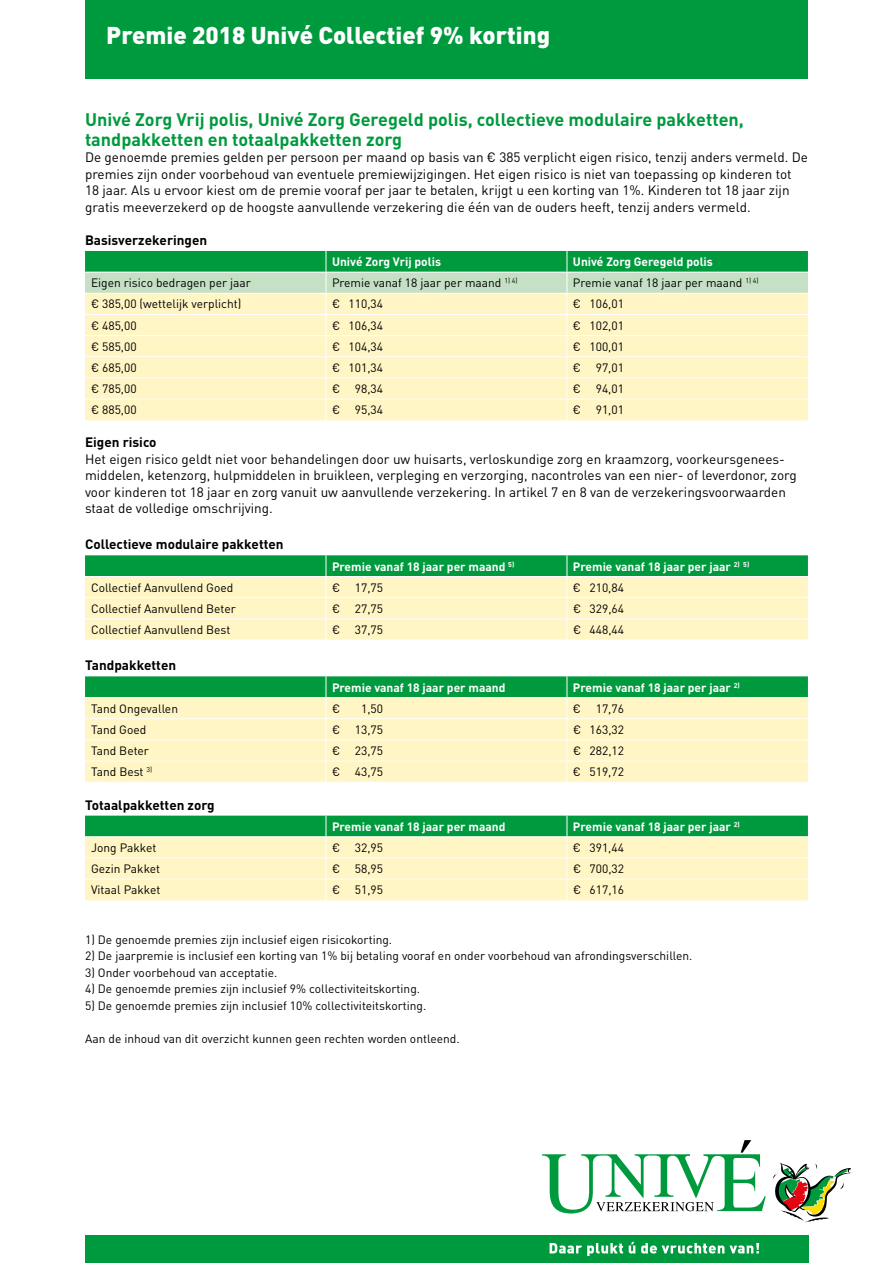
<style>
.page{position:relative;width:893px;height:1263px;background:#fff}
.page>*{position:absolute;margin:0;border:0;box-sizing:border-box;transform-origin:0 0}
.t1{font:900 24px "DIN Pro";color:#fff}
.t2{font:700 18px/19.5px "DIN Pro";color:#009a3e}
.t3{font:13.5px/16.5px "DIN Pro";color:#000}
.t4{font:700 13.5px "DIN Pro";color:#000}
.t5{font:12px "DIN Pro";color:#000}
.t6{font:700 12px "DIN Pro";color:#fff}
</style>
<div class="page">
<div style="left:85px;top:0;width:723px;height:78px;background:#009a3e"></div>
<svg style="left:542px;top:1140px;width:224px;height:73px"></svg>
<svg style="left:773px;top:1162px;width:78px;height:61px"></svg>
<div style="left:85px;top:1235px;width:723px;height:28px;background:#009a3e"></div>
<svg style="left:550px;top:1243px;width:73px;height:13px"></svg>
<svg style="left:629px;top:1242px;width:6px;height:11px"></svg>
<svg style="left:641px;top:1243px;width:118px;height:10px"></svg>
<svg style="left:85px;top:251px;width:723px;height:169px;background:#d8e7b6"></svg>
<svg style="left:85px;top:555px;width:723px;height:85px;background:#c1dfa6"></svg>
<svg style="left:85px;top:676px;width:723px;height:106px;background:#cde3ad"></svg>
<svg style="left:85px;top:816px;width:723px;height:84px;background:#c1dfa6"></svg>
<h1 class="t1" style="left:106px;top:19px;width:445px">Premie 2018 Univé Collectief 9% korting</h1>
<h2 class="t2" style="left:85px;top:109px;width:660px">Univé Zorg Vrij polis, Univé Zorg Geregeld polis, collectieve modulaire pakketten, tandpakketten en totaalpakketten zorg</h2>
<p class="t3" style="left:85px;top:149px;width:724px">De genoemde premies gelden per persoon per maand op basis van € 385 verplicht eigen risico, tenzij anders vermeld. De premies zijn onder voorbehoud van eventuele premiewijzigingen. Het eigen risico is niet van toepassing op kinderen tot 18 jaar. Als u ervoor kiest om de premie vooraf per jaar te betalen, krijgt u een korting van 1%. Kinderen tot 18 jaar zijn gratis meeverzekerd op de hoogste aanvullende verzekering die één van de ouders heeft, tenzij anders vermeld.</p>
<p class="t4" style="left:85px;top:231px;width:124px">Basisverzekeringen</p>
<p class="t6" style="left:332px;top:254px;width:110px">Univé Zorg Vrij polis</p>
<p class="t6" style="left:573px;top:254px;width:141px">Univé Zorg Geregeld polis</p>
<p class="t5" style="left:91px;top:275px;width:161px">Eigen risico bedragen per jaar</p>
<p class="t5" style="left:332px;top:275px;width:187px">Premie vanaf 18 jaar per maand <sup>1)</sup> <sup>4)</sup></p>
<p class="t5" style="left:573px;top:275px;width:187px">Premie vanaf 18 jaar per maand <sup>1)</sup> <sup>4)</sup></p>
<p class="t5" style="left:91px;top:296px;width:152px">€ 385,00 (wettelijk verplicht)</p>
<p class="t5" style="left:332px;top:296px;width:53px">€ 110,34</p>
<p class="t5" style="left:573px;top:296px;width:53px">€ 106,01</p>
<p class="t5" style="left:91px;top:317px;width:47px">€ 485,00</p>
<p class="t5" style="left:332px;top:317px;width:53px">€ 106,34</p>
<p class="t5" style="left:573px;top:317px;width:53px">€ 102,01</p>
<p class="t5" style="left:91px;top:338px;width:47px">€ 585,00</p>
<p class="t5" style="left:332px;top:338px;width:53px">€ 104,34</p>
<p class="t5" style="left:573px;top:338px;width:53px">€ 100,01</p>
<p class="t5" style="left:91px;top:359px;width:47px">€ 685,00</p>
<p class="t5" style="left:332px;top:359px;width:53px">€ 101,34</p>
<p class="t5" style="left:573px;top:359px;width:53px">€ 97,01</p>
<p class="t5" style="left:91px;top:381px;width:47px">€ 785,00</p>
<p class="t5" style="left:332px;top:381px;width:53px">€ 98,34</p>
<p class="t5" style="left:573px;top:381px;width:53px">€ 94,01</p>
<p class="t5" style="left:91px;top:402px;width:47px">€ 885,00</p>
<p class="t5" style="left:332px;top:402px;width:53px">€ 95,34</p>
<p class="t5" style="left:573px;top:402px;width:53px">€ 91,01</p>
<p class="t4" style="left:85px;top:433px;width:73px">Eigen risico</p>
<p class="t3" style="left:85px;top:450px;width:713px">Het eigen risico geldt niet voor behandelingen door uw huisarts, verloskundige zorg en kraamzorg, voorkeursgenees&shy;middelen, ketenzorg, hulpmiddelen in bruikleen, verpleging en verzorging, nacontroles van een nier- of leverdonor, zorg voor kinderen tot 18 jaar en zorg vanuit uw aanvullende verzekering. In artikel 7 en 8 van de verzekeringsvoorwaarden staat de volledige omschrijving.</p>
<p class="t4" style="left:85px;top:535px;width:200px">Collectieve modulaire pakketten</p>
<p class="t6" style="left:332px;top:558px;width:184px">Premie vanaf 18 jaar per maand <sup>5)</sup></p>
<p class="t6" style="left:573px;top:558px;width:178px">Premie vanaf 18 jaar per jaar <sup>2)</sup> <sup>5)</sup></p>
<p class="t5" style="left:91px;top:579px;width:144px">Collectief Aanvullend Goed</p>
<p class="t5" style="left:332px;top:579px;width:53px">€ 17,75</p>
<p class="t5" style="left:573px;top:579px;width:53px">€ 210,84</p>
<p class="t5" style="left:91px;top:600px;width:146px">Collectief Aanvullend Beter</p>
<p class="t5" style="left:332px;top:600px;width:53px">€ 27,75</p>
<p class="t5" style="left:573px;top:600px;width:53px">€ 329,64</p>
<p class="t5" style="left:91px;top:621px;width:141px">Collectief Aanvullend Best</p>
<p class="t5" style="left:332px;top:621px;width:53px">€ 37,75</p>
<p class="t5" style="left:573px;top:621px;width:53px">€ 448,44</p>
<p class="t4" style="left:85px;top:656px;width:93px">Tandpakketten</p>
<p class="t6" style="left:332px;top:679px;width:175px">Premie vanaf 18 jaar per maand</p>
<p class="t6" style="left:573px;top:679px;width:168px">Premie vanaf 18 jaar per jaar <sup>2)</sup></p>
<p class="t5" style="left:91px;top:700px;width:89px">Tand Ongevallen</p>
<p class="t5" style="left:332px;top:700px;width:10px">€</p>
<p class="t5" style="left:361px;top:700px;width:23px">1,50</p>
<p class="t5" style="left:573px;top:700px;width:53px">€ 17,76</p>
<p class="t5" style="left:91px;top:721px;width:57px">Tand Goed</p>
<p class="t5" style="left:332px;top:721px;width:53px">€ 13,75</p>
<p class="t5" style="left:573px;top:721px;width:53px">€ 163,32</p>
<p class="t5" style="left:91px;top:742px;width:59px">Tand Beter</p>
<p class="t5" style="left:332px;top:742px;width:53px">€ 23,75</p>
<p class="t5" style="left:573px;top:742px;width:53px">€ 282,12</p>
<p class="t5" style="left:91px;top:764px;width:63px">Tand Best <sup>3)</sup></p>
<p class="t5" style="left:332px;top:764px;width:53px">€ 43,75</p>
<p class="t5" style="left:573px;top:764px;width:53px">€ 519,72</p>
<p class="t4" style="left:85px;top:795px;width:131px">Totaalpakketten zorg</p>
<p class="t6" style="left:332px;top:818px;width:175px">Premie vanaf 18 jaar per maand</p>
<p class="t6" style="left:573px;top:818px;width:168px">Premie vanaf 18 jaar per jaar <sup>2)</sup></p>
<p class="t5" style="left:91px;top:839px;width:67px">Jong Pakket</p>
<p class="t5" style="left:332px;top:839px;width:53px">€ 32,95</p>
<p class="t5" style="left:573px;top:839px;width:53px">€ 391,44</p>
<p class="t5" style="left:91px;top:861px;width:71px">Gezin Pakket</p>
<p class="t5" style="left:332px;top:861px;width:53px">€ 58,95</p>
<p class="t5" style="left:573px;top:861px;width:53px">€ 700,32</p>
<p class="t5" style="left:91px;top:882px;width:71px">Vitaal Pakket</p>
<p class="t5" style="left:332px;top:882px;width:53px">€ 51,95</p>
<p class="t5" style="left:573px;top:882px;width:53px">€ 617,16</p>
<p class="t5" style="left:85px;top:931px;width:309px">1) De genoemde premies zijn inclusief eigen risicokorting.</p>
<p class="t5" style="left:85px;top:948px;width:609px">2) De jaarpremie is inclusief een korting van 1% bij betaling vooraf en onder voorbehoud van afrondingsverschillen.</p>
<p class="t5" style="left:85px;top:964px;width:194px">3) Onder voorbehoud van acceptatie.</p>
<p class="t5" style="left:85px;top:981px;width:336px">4) De genoemde premies zijn inclusief 9% collectiviteitskorting.</p>
<p class="t5" style="left:85px;top:997px;width:343px">5) De genoemde premies zijn inclusief 10% collectiviteitskorting.</p>
<p class="t5" style="left:85px;top:1030px;width:376px">Aan de inhoud van dit overzicht kunnen geen rechten worden ontleend.</p>
</div>
